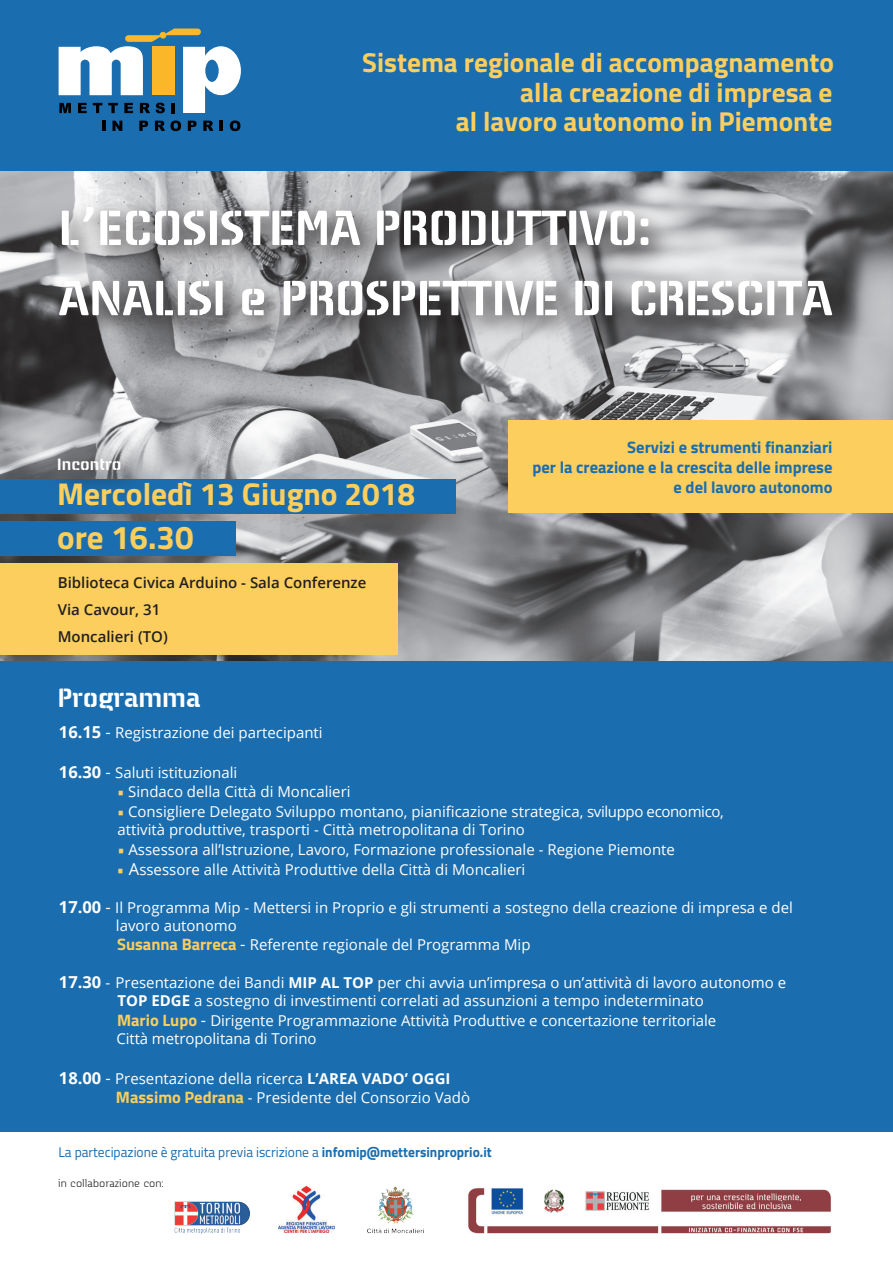
<style>
.page{position:relative;width:893px;height:1263px;background:#fff}
.page>*{position:absolute;margin:0;border:0;box-sizing:border-box;transform-origin:0 0}
.t1{font:700 58.5px/70.2px "Rodian Stencil";color:#fff}
.t2{font:700 33px "Titillium Web";color:#fbce5d}
.t3{font:700 31.5px "Titillium Web";color:#fbce5d}
.t4{font:700 31.35px "Rodian Stencil";color:#fff}
.t5{font:700 27.3px/29.4px "Titillium Web";color:#fbce5d;text-align:right}
.t6{font:700 19.5px "Rodian Stencil";color:#fff}
.t7{font:700 16.5px/19.8px "Titillium Web";color:#1a6daf;text-align:right}
.t8{font:15px/18px "Open Sans";color:#fff}
.t9{font:600 15px/27px "Open Sans";color:#231f20}
.t10{font:13.95px "Titillium Web";color:#1a6daf;scale:.96 1}
.t11{font:300 12.15px "Rodian";color:#231f20}
.s1{font-weight:700;font-size:16.5px}
.s2{font-size:16.5px}
.s3{font-family:"Titillium Web";font-weight:700;font-size:16.5px;color:#fbce5d}
.s4{font-weight:700}
</style>
<div class="page">
<img style="left:0;top:170px;width:893px;height:491px">
<div style="left:0;top:563px;width:398px;height:92px;background:#fbce5d"></div>
<div style="left:508px;top:420px;width:385px;height:93px;background:#fbce5d"></div>
<div style="left:0;top:522px;width:236px;height:34px;background:#1a6daf"></div>
<div style="left:0;top:479px;width:456px;height:34px;background:#1a6daf"></div>
<div style="left:0;top:661px;width:893px;height:471px;background:#1a6daf"></div>
<img style="left:42px;top:182px;width:825px;height:180px">
<img style="left:40px;top:438px;width:115px;height:50px">
<div style="left:0;top:0;width:893px;height:170px;background:#1a6daf"></div>
<img style="left:278px;top:1187px;width:57px;height:45px">
<img style="left:468px;top:1188px;width:363px;height:46px">
<svg style="left:59px;top:29px;width:182px;height:84px"></svg>
<svg style="left:102px;top:121px;width:3px;height:10px"></svg>
<svg style="left:113px;top:121px;width:9px;height:10px"></svg>
<svg style="left:139px;top:121px;width:9px;height:10px"></svg>
<svg style="left:155px;top:120px;width:26px;height:11px"></svg>
<svg style="left:188px;top:121px;width:9px;height:10px"></svg>
<svg style="left:203px;top:121px;width:10px;height:10px"></svg>
<svg style="left:220px;top:121px;width:3px;height:10px"></svg>
<svg style="left:230px;top:120px;width:10px;height:11px"></svg>
<img style="left:174px;top:1201px;width:76px;height:33px">
<img style="left:367px;top:1186px;width:57px;height:48px">
<h3 class="t5" style="left:362px;top:47px;width:473px">Sistema regionale di accompagnamento alla creazione di impresa e<br>al lavoro autonomo in Piemonte</h3>
<h1 class="t1" style="left:59px;top:192px;width:776px">L’ECOSISTEMA PRODUTTIVO:<br>ANALISI e PROSPETTIVE DI CRESCITA</h1>
<h3 class="t6" style="left:57px;top:454px;width:66px">Incontro</h3>
<h3 class="t3" style="left:57px;top:470px;width:360px">Mercoledì 13 Giugno 2018</h3>
<h2 class="t2" style="left:57px;top:512px;width:138px">ore 16.30</h2>
<p class="t9" style="left:58px;top:569px;width:310px">Biblioteca Civica Arduino - Sala Conferenze<br>Via Cavour, 31<br>Moncalieri (TO)</p>
<h3 class="t4" style="left:58px;top:682px;width:144px">Programma</h3>
<p class="t7" style="left:532px;top:436px;width:301px">Servizi e strumenti finanziari<br>per la creazione e la crescita delle imprese e del lavoro autonomo</p>
<p class="t8" style="left:59px;top:723px;width:265px"><span class="s1">16.15</span> <span class="s2">-</span> Registrazione dei partecipanti</p>
<p class="t8" style="left:59px;top:763px;width:180px"><span class="s1">16.30</span> <span class="s2">-</span> Saluti istituzionali</p>
<p class="t8" style="left:117px;top:782px;width:235px"><span class="s3">•</span> Sindaco della Città di Moncalieri</p>
<p class="t8" style="left:117px;top:802px;width:608px"><span class="s3">•</span> Consigliere Delegato Sviluppo montano, pianificazione strategica, sviluppo economico, attività produttive, trasporti - Città metropolitana di Torino</p>
<p class="t8" style="left:117px;top:840px;width:559px"><span class="s3">•</span> Assessora all’Istruzione, Lavoro, Formazione professionale - Regione Piemonte</p>
<p class="t8" style="left:117px;top:860px;width:410px"><span class="s3">•</span> <span class="s2">A</span>ssessore alle Attività Produttive della Città di Moncalieri</p>
<p class="t8" style="left:59px;top:898px;width:735px"><span class="s1">17.00</span> <span class="s2">-</span> Il Programma Mip - Mettersi in Proprio e gli strumenti a sostegno della creazione di impresa e del</p>
<p class="t8" style="left:117px;top:935px;width:415px"><span class="s3">Susanna Barreca</span> <span class="s2">-</span> Referente regionale del Programma Mip</p>
<p class="t8" style="left:117px;top:973px;width:670px;text-indent:-58px"><span class="s1">17.30</span> - Presentazione dei Bandi <span class="s4">MIP AL TOP</span> per chi avvia un’impresa o un’attività di lavoro autonomo e<br><span class="s4">TOP EDGE</span> a sostegno di investimenti correlati ad assunzioni a tempo indeterminato</p>
<p class="t8" style="left:116px;top:1011px;width:601px"><span class="s3">Mario Lupo</span> <span class="s2">-</span> Dirigente Programmazione Attività Produttive e concertazione territoriale<br>Città metropolitana di Torino</p>
<p class="t8" style="left:116px;top:1068px;width:356px;line-height:19.8px;text-indent:-57px"><span class="s1">18.00</span> <span class="s2">-</span> Presentazione della ricerca <span class="s4">L’AREA VADO’ OGGI<br></span><span class="s3">Massimo Pedrana</span> - Presidente del Consorzio Vadò</p>
<p class="t10" style="left:58px;top:1142px;width:453px">La partecipazione è gratuita previa iscrizione a <span class="s4">infomip@mettersinproprio.it</span></p>
<p class="t11" style="left:58px;top:1178px;width:107px">in collaborazione con:</p>
</div>
